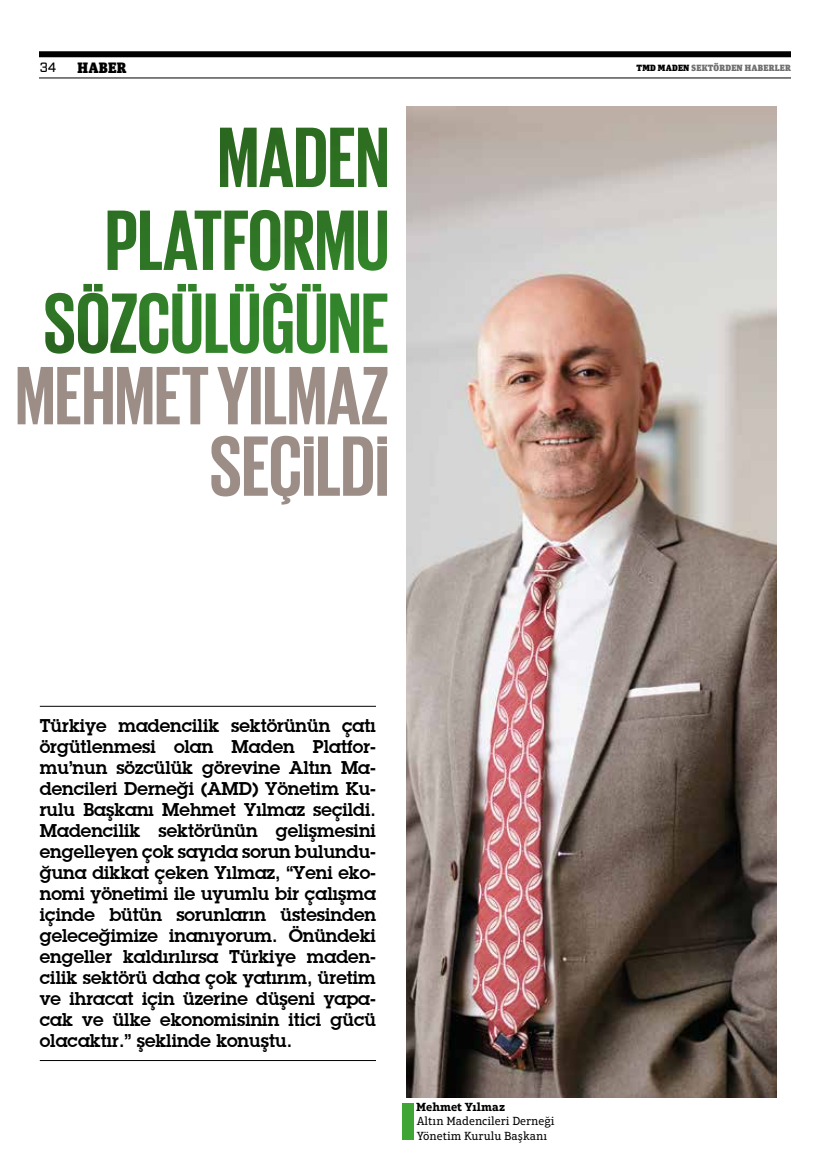
<style>
.page{position:relative;width:830px;height:1170px;background:#fff}
.page>*{position:absolute;margin:0;border:0;box-sizing:border-box;transform-origin:0 0}
.t1{font:700 18px/21px "Lubalin Graph";color:#000;text-align:justify}
.t2{font:900 15px "Unit Slab Pro";letter-spacing:.02em;color:#000}
.t3{font:500 13.5px "Industry";color:#000}
.t4{font:12px/14.4px "Aptifer Slab LT Pro";color:#000}
.t5{font:700 12px "Aptifer Slab LT Pro";color:#000}
.t6{font:900 9px "Unit Slab Pro";letter-spacing:.02em;color:#706f6f}
.s1{color:#000}
</style>
<div class="page">
<img style="left:406px;top:106px;width:370px;height:991px">
<svg style="left:211px;top:436px;width:176px;height:68px"></svg>
<svg style="left:18px;top:367px;width:369px;height:57px"></svg>
<svg style="left:45px;top:292px;width:38px;height:61px"></svg>
<img style="left:83px;top:128px;width:304px;height:225px">
<hr style="left:40px;top:706px;width:336px;height:1px;background:#000">
<hr style="left:40px;top:1060px;width:336px;height:1px;background:#000">
<div style="left:401px;top:1103px;width:12px;height:37px;background:#3fa535"></div>
<div style="left:39px;top:51px;width:751px;height:6px;background:#000"></div>
<hr style="left:39px;top:78px;width:751px;height:1px;background:#000">
<p class="t3" style="left:40px;top:60px;width:18px">34</p>
<p class="t2" style="left:77px;top:57px;width:51px">HABER</p>
<p class="t6" style="left:636px;top:61px;width:156px"><span class="s1">TMD MADEN</span> SEKTÖRDEN HABERLER</p>
<p class="t1" style="left:40px;top:715px;width:337px">Türkiye madencilik sektörünün çatı örgütlenmesi olan Maden Platfor&shy;mu’nun sözcülük görevine Altın Ma&shy;dencileri Derneği (AMD) Yönetim Ku&shy;rulu Başkanı Mehmet Yılmaz seçildi.<br>Madencilik sektörünün gelişmesini engelleyen çok sayıda sorun bulundu&shy;ğuna dikkat çeken Yılmaz, “Yeni eko&shy;nomi yönetimi ile uyumlu bir çalışma içinde bütün sorunların üstesinden geleceğimize inanıyorum. Önündeki engeller kaldırılırsa Türkiye maden&shy;cilik sektörü daha çok yatırım, üretim ve ihracat için üzerine düşeni yapa&shy;cak ve ülke ekonomisinin itici gücü olacaktır.” şeklinde konuştu.</p>
<p class="t5" style="left:416px;top:1099px;width:90px">Mehmet Yılmaz</p>
<p class="t4" style="left:416px;top:1113px;width:139px">Altın Madencileri Derneği<br>Yönetim Kurulu Başkanı</p>
</div>
